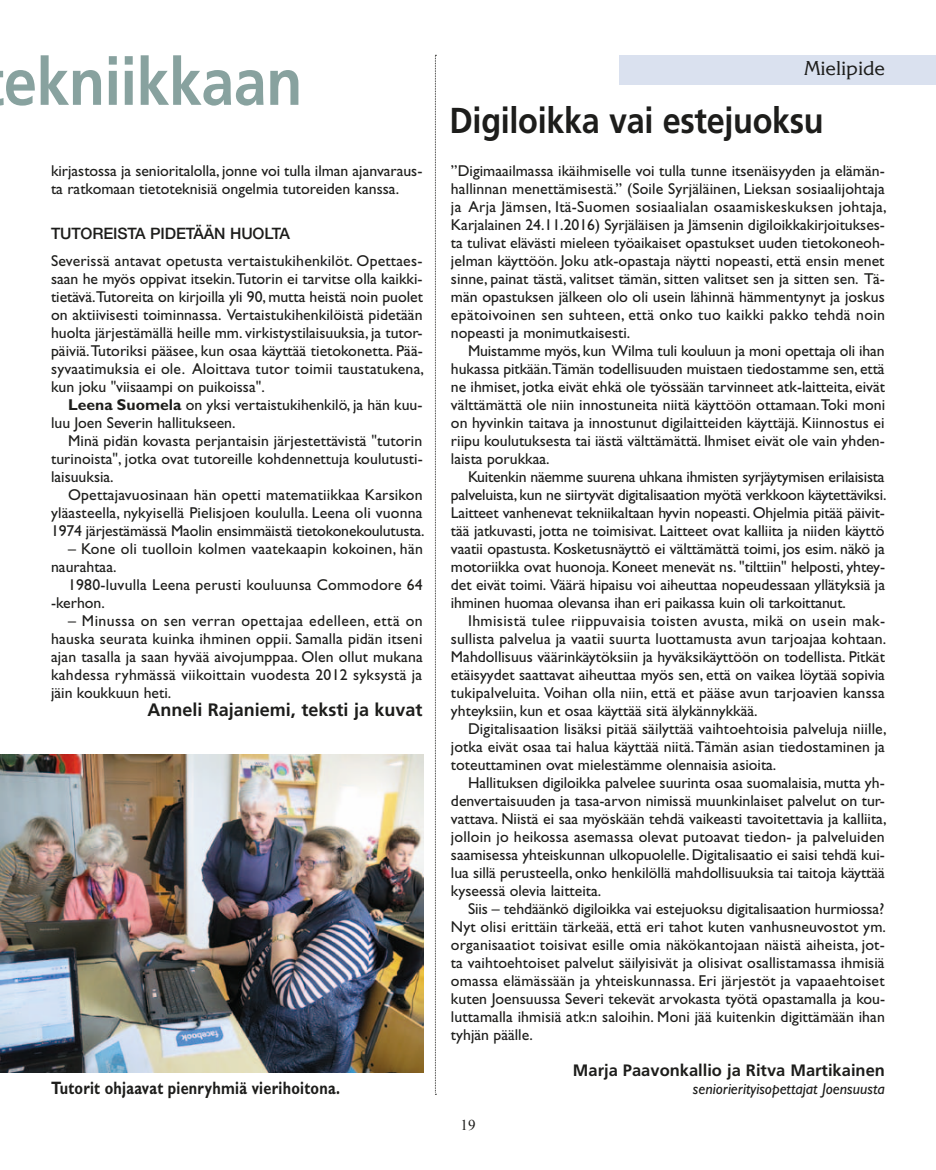
<style>
.page{position:relative;width:936px;height:1170px;background:#fff}
.page>*{position:absolute;margin:0;border:0;box-sizing:border-box;transform-origin:0 0}
.t1{font:700 66px "Frutiger LT Std";letter-spacing:-.01em;color:#88a29f;scale:.9 1}
.t2{font:700 36px "Frutiger LT Std";letter-spacing:-.01em;color:#1d1d1b;scale:.9 1}
.t3{font:19.5px "Korinna Std";color:#1d1d1b}
.t4{font:700 18px "Gill Sans Std";letter-spacing:.02em;color:#1d1d1b;scale:.8 1}
.t5{font:700 18px "Frutiger LT Std";color:#1d1d1b}
.t6{font:700 16.5px "Frutiger LT Std";color:#1d1d1b}
.t7{font:15.75px/18px "Gill Sans Std";color:#1d1d1b;text-align:justify}
.t8{font:italic 15.75px "Gill Sans Std";color:#1d1d1b}
.t9{font:500 15.75px "Helvetica Neue LT Std";letter-spacing:-.01em;color:#1d1d1b}
.t10{font:15px "Times New Roman";color:#1d1d1b}
.s1{font-weight:700}
</style>
<div class="page">
<div style="left:619px;top:55px;width:316px;height:30px;background:#dae1ef"></div>
<img style="left:0;top:754px;width:423px;height:318px">
<svg style="left:435px;top:55px;width:1px;height:1039px"></svg>
<h1 class="t1" style="left:4px;top:43px;width:333px">ekniikkaan</h1>
<p class="t7" style="left:51px;top:161px;width:373px">kirjastossa ja senioritalolla, jonne voi tulla ilman ajanvaraus&shy;ta ratkomaan tietoteknisiä ongelmia tutoreiden kanssa.</p>
<p class="t9" style="left:51px;top:223px;width:240px">TUTOREISTA PIDETÄÄN HUOLTA</p>
<p class="t7" style="left:51px;top:251px;width:374px">Severissä antavat opetusta vertaistukihenkilöt. Opettaes&shy;saan he myös oppivat itsekin.Tutorin ei tarvitse olla kaikki&shy;tietävä.Tutoreita on kirjoilla yli 90, mutta heistä noin puolet on aktiivisesti toiminnassa. Vertaistukihenkilöistä pidetään huolta järjestämällä heille mm. virkistystilaisuuksia, ja tutor&shy;päiviä. Tutoriksi pääsee, kun osaa käyttää tietokonetta. Pää&shy;syvaatimuksia ei ole. Aloittava tutor toimii taustatukena, kun joku "viisaampi on puikoissa".</p>
<p class="t7" style="left:51px;top:395px;width:373px;text-indent:17px"><span class="s1">Leena Suomela</span> on yksi vertaistukihenkilö, ja hän kuu&shy;luu Joen Severin hallitukseen.</p>
<p class="t7" style="left:51px;top:431px;width:373px;text-indent:17px">Minä pidän kovasta perjantaisin järjestettävistä "tutorin turinoista", jotka ovat tutoreille kohdennettuja koulutusti&shy;laisuuksia.</p>
<p class="t7" style="left:51px;top:485px;width:375px;text-indent:17px">Opettajavuosinaan hän opetti matematiikkaa Karsikon yläasteella, nykyisellä Pielisjoen koululla. Leena oli vuonna 1974 järjestämässä Maolin ensimmäistä tietokonekoulutusta.</p>
<p class="t7" style="left:51px;top:539px;width:373px;text-indent:17px">– Kone oli tuolloin kolmen vaatekaapin kokoinen, hän naurahtaa.</p>
<p class="t7" style="left:51px;top:575px;width:373px;text-indent:17px">1980-luvulla Leena perusti kouluunsa Commodore 64 -kerhon.</p>
<p class="t7" style="left:51px;top:611px;width:373px;text-indent:17px">– Minussa on sen verran opettajaa edelleen, että on hauska seurata kuinka ihminen oppii. Samalla pidän itseni ajan tasalla ja saan hyvää aivojumppaa. Olen ollut mukana kahdessa ryhmässä viikoittain vuodesta 2012 syksystä ja jäin koukkuun heti.</p>
<p class="t5" style="left:147px;top:699px;width:277px">Anneli Rajaniemi, teksti ja kuvat</p>
<p class="t4" style="left:51px;top:1076px;width:362px">Tutorit ohjaavat pienryhmiä vierihoitona.</p>
<p class="t3" style="left:804px;top:56px;width:82px">Mielipide</p>
<h2 class="t2" style="left:449px;top:100px;width:417px">Digiloikka vai estejuoksu</h2>
<p class="t7" style="left:451px;top:161px;width:437px;text-align:left">”Digimaailmassa ikäihmiselle voi tulla tunne itsenäisyyden ja elämän&shy;hallinnan menettämisestä.” (Soile Syrjäläinen, Lieksan sosiaalijohtaja ja Arja Jämsen, Itä-Suomen sosiaalialan osaamiskeskuksen johtaja, Karjalainen 24.11.2016) Syrjäläisen ja Jämsenin digiloikkakirjoitukses&shy;ta tulivat elävästi mieleen työaikaiset opastukset uuden tietokoneoh&shy;jelman käyttöön. Joku atk-opastaja näytti nopeasti, että ensin menet sinne, painat tästä, valitset tämän, sitten valitset sen ja sitten sen. Tä&shy;män opastuksen jälkeen olo oli usein lähinnä hämmentynyt ja joskus epätoivoinen sen suhteen, että onko tuo kaikki pakko tehdä noin nopeasti ja monimutkaisesti.</p>
<p class="t7" style="left:451px;top:341px;width:436px;text-indent:17px">Muistamme myös, kun Wilma tuli kouluun ja moni opettaja oli ihan hukassa pitkään.Tämän todellisuuden muistaen tiedostamme sen, että ne ihmiset, jotka eivät ehkä ole työssään tarvinneet atk-laitteita, eivät välttämättä ole niin innostuneita niitä käyttöön ottamaan. Toki moni on hyvinkin taitava ja innostunut digilaitteiden käyttäjä. Kiinnostus ei riipu koulutuksesta tai iästä välttämättä. Ihmiset eivät ole vain yhden&shy;laista porukkaa.</p>
<p class="t7" style="left:451px;top:467px;width:437px;text-align:left;text-indent:17px">Kuitenkin näemme suurena uhkana ihmisten syrjäytymisen erilaisista palveluista, kun ne siirtyvät digitalisaation myötä verkkoon käytettäviksi.<br>Laitteet vanhenevat tekniikaltaan hyvin nopeasti. Ohjelmia pitää päivit&shy;tää jatkuvasti, jotta ne toimisivat. Laitteet ovat kalliita ja niiden käyttö vaatii opastusta. Kosketusnäyttö ei välttämättä toimi, jos esim. näkö ja motoriikka ovat huonoja. Koneet menevät ns. "tilttiin" helposti, yhtey&shy;det eivät toimi. Väärä hipaisu voi aiheuttaa nopeudessaan yllätyksiä ja ihminen huomaa olevansa ihan eri paikassa kuin oli tarkoittanut.</p>
<p class="t7" style="left:451px;top:611px;width:437px;text-indent:17px">Ihmisistä tulee riippuvaisia toisten avusta, mikä on usein mak&shy;sullista palvelua ja vaatii suurta luottamusta avun tarjoajaa kohtaan.<br>Mahdollisuus väärinkäytöksiin ja hyväksikäyttöön on todellista. Pitkät etäisyydet saattavat aiheuttaa myös sen, että on vaikea löytää sopivia tukipalveluita. Voihan olla niin, että et pääse avun tarjoavien kanssa yhteyksiin, kun et osaa käyttää sitä älykännykkää.</p>
<p class="t7" style="left:451px;top:719px;width:437px;text-indent:17px">Digitalisaation lisäksi pitää säilyttää vaihtoehtoisia palveluja niille, jotka eivät osaa tai halua käyttää niitä. Tämän asian tiedostaminen ja toteuttaminen ovat mielestämme olennaisia asioita.</p>
<p class="t7" style="left:451px;top:773px;width:437px;text-indent:17px">Hallituksen digiloikka palvelee suurinta osaa suomalaisia, mutta yh&shy;denvertaisuuden ja tasa-arvon nimissä muunkinlaiset palvelut on tur&shy;vattava. Niistä ei saa myöskään tehdä vaikeasti tavoitettavia ja kalliita, jolloin jo heikossa asemassa olevat putoavat tiedon- ja palveluiden saamisessa yhteiskunnan ulkopuolelle. Digitalisaatio ei saisi tehdä kui&shy;lua sillä perusteella, onko henkilöllä mahdollisuuksia tai taitoja käyttää kyseessä olevia laitteita.</p>
<p class="t7" style="left:451px;top:899px;width:436px;text-indent:17px">Siis – tehdäänkö digiloikka vai estejuoksu digitalisaation hurmiossa?<br>Nyt olisi erittäin tärkeää, että eri tahot kuten vanhusneuvostot ym. organisaatiot toisivat esille omia näkökantojaan näistä aiheista, jot&shy;ta vaihtoehtoiset palvelut säilyisivät ja olisivat osallistamassa ihmisiä omassa elämässään ja yhteiskunnassa. Eri järjestöt ja vapaaehtoiset kuten Joensuussa Severi tekevät arvokasta työtä opastamalla ja kou&shy;luttamalla ihmisiä atk:n saloihin. Moni jää kuitenkin digittämään ihan tyhjän päälle.</p>
<p class="t6" style="left:573px;top:1060px;width:313px">Marja Paavonkallio ja Ritva Martikainen</p>
<p class="t8" style="left:692px;top:1079px;width:193px">seniorierityisopettajat Joensuusta</p>
<p class="t10" style="left:460px;top:1115px;width:16px">19</p>
</div>
